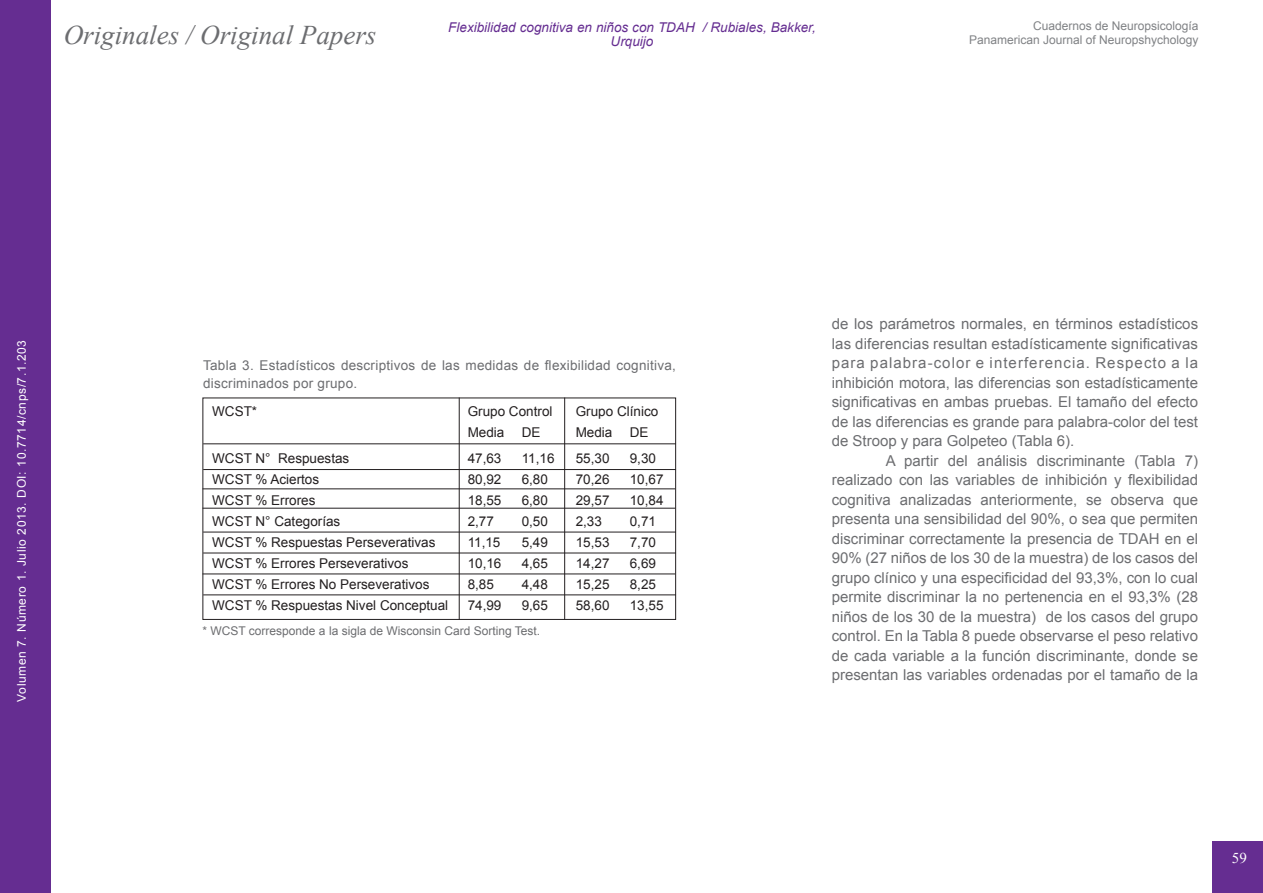
<style>
.page{position:relative;width:1263px;height:893px;background:#fff}
.page>*{position:absolute;margin:0;border:0;box-sizing:border-box;transform-origin:0 0}
.t1{font:italic 27px "Times New Roman";color:#6c6d70}
.t2{font:15px/19.5px "Arial";color:#6c6d70;text-align:justify}
.t3{font:15px "Arial";letter-spacing:.07em;color:#6c6d70}
.t4{font:15px "Times New Roman";color:#fff}
.t5{font:13.5px "Arial";color:#231f20}
.t6{font:13.5px/18px "Arial";letter-spacing:.02em;color:#6c6d70}
.t7{font:italic 13.5px/13.5px "Arial";color:#652d91;text-align:center}
.t8{font:12px "Arial";color:#808285}
.t9{font:12px "Arial";letter-spacing:.05em;color:#fff}
.t10{font:12px "Arial";color:#6c6d70}
</style>
<div class="page">
<div style="left:0;top:0;width:51px;height:893px;background:#652d91"></div>
<div style="left:1212px;top:841px;width:51px;height:52px;background:#652d91"></div>
<div style="left:202px;top:398px;width:474px;height:222px;border:1px solid #231f20"></div>
<hr style="left:203px;top:443px;width:473px;height:1px;background:#231f20">
<hr style="left:203px;top:469px;width:473px;height:1px;background:#231f20">
<hr style="left:203px;top:594px;width:473px;height:1px;background:#231f20">
<hr style="left:202px;top:574px;width:473px;height:1px;background:#231f20">
<hr style="left:203px;top:553px;width:473px;height:1px;background:#231f20">
<hr style="left:203px;top:532px;width:473px;height:1px;background:#231f20">
<hr style="left:202px;top:508px;width:473px;height:1px;background:#231f20">
<hr style="left:202px;top:488px;width:473px;height:1px;background:#231f20">
<hr style="left:459px;top:398px;width:1px;height:222px;background:#231f20">
<hr style="left:564px;top:398px;width:1px;height:222px;background:#231f20">
<p class="t8" style="left:1033px;top:18px;width:167px">Cuadernos de Neuropsicología</p>
<p class="t7" style="left:448px;top:21px;width:369px">Flexibilidad cognitiva en niños con TDAH / Rubiales, Bakker,<br>Urquijo</p>
<h1 class="t1" style="left:64px;top:17px;width:314px">Originales / Original Papers</h1>
<p class="t8" style="left:969px;top:32px;width:231px">Panamerican Journal of Neuropshychology</p>
<p class="t9" style="left:14px;top:702px;width:363px;rotate:-90deg">Volumen 7. Número 1. Julio 2013. DOI: 10.7714/cnps/7.1.203</p>
<p class="t6" style="left:203px;top:357px;width:474px">Tabla 3. Estadísticos descriptivos de las medidas de flexibilidad cognitiva, discriminados por grupo.</p>
<p class="t5" style="left:212px;top:402px;width:46px">WCST*</p>
<p class="t5" style="left:468px;top:402px;width:86px">Grupo Control</p>
<p class="t5" style="left:576px;top:402px;width:84px">Grupo Clínico</p>
<p class="t5" style="left:468px;top:423px;width:38px">Media</p>
<p class="t5" style="left:522px;top:423px;width:20px">DE</p>
<p class="t5" style="left:576px;top:423px;width:38px">Media</p>
<p class="t5" style="left:630px;top:423px;width:20px">DE</p>
<p class="t5" style="left:212px;top:449px;width:139px">WCST N° Respuestas</p>
<p class="t5" style="left:212px;top:470px;width:109px">WCST % Aciertos</p>
<p class="t5" style="left:212px;top:491px;width:105px">WCST % Errores</p>
<p class="t5" style="left:212px;top:512px;width:130px">WCST N° Categorías</p>
<p class="t5" style="left:212px;top:533px;width:225px">WCST % Respuestas Perseverativas</p>
<p class="t5" style="left:212px;top:554px;width:198px">WCST % Errores Perseverativos</p>
<p class="t5" style="left:212px;top:575px;width:219px">WCST % Errores No Perseverativos</p>
<p class="t5" style="left:212px;top:596px;width:238px">WCST % Respuestas Nivel Conceptual</p>
<p class="t5" style="left:468px;top:449px;width:35px">47,63</p>
<p class="t5" style="left:522px;top:449px;width:34px">11,16</p>
<p class="t5" style="left:576px;top:449px;width:35px">55,30</p>
<p class="t5" style="left:630px;top:449px;width:28px">9,30</p>
<p class="t5" style="left:468px;top:470px;width:35px">80,92</p>
<p class="t5" style="left:522px;top:470px;width:28px">6,80</p>
<p class="t5" style="left:576px;top:470px;width:35px">70,26</p>
<p class="t5" style="left:630px;top:470px;width:35px">10,67</p>
<p class="t5" style="left:468px;top:491px;width:35px">18,55</p>
<p class="t5" style="left:522px;top:491px;width:28px">6,80</p>
<p class="t5" style="left:576px;top:491px;width:35px">29,57</p>
<p class="t5" style="left:630px;top:491px;width:35px">10,84</p>
<p class="t5" style="left:468px;top:512px;width:28px">2,77</p>
<p class="t5" style="left:522px;top:512px;width:28px">0,50</p>
<p class="t5" style="left:576px;top:512px;width:28px">2,33</p>
<p class="t5" style="left:630px;top:512px;width:28px">0,71</p>
<p class="t5" style="left:468px;top:533px;width:34px">11,15</p>
<p class="t5" style="left:522px;top:533px;width:28px">5,49</p>
<p class="t5" style="left:576px;top:533px;width:35px">15,53</p>
<p class="t5" style="left:630px;top:533px;width:28px">7,70</p>
<p class="t5" style="left:468px;top:554px;width:35px">10,16</p>
<p class="t5" style="left:522px;top:554px;width:28px">4,65</p>
<p class="t5" style="left:576px;top:554px;width:35px">14,27</p>
<p class="t5" style="left:630px;top:554px;width:28px">6,69</p>
<p class="t5" style="left:468px;top:575px;width:28px">8,85</p>
<p class="t5" style="left:522px;top:575px;width:28px">4,48</p>
<p class="t5" style="left:576px;top:575px;width:35px">15,25</p>
<p class="t5" style="left:630px;top:575px;width:28px">8,25</p>
<p class="t5" style="left:468px;top:596px;width:35px">74,99</p>
<p class="t5" style="left:522px;top:596px;width:28px">9,65</p>
<p class="t5" style="left:576px;top:596px;width:35px">58,60</p>
<p class="t5" style="left:630px;top:596px;width:35px">13,55</p>
<p class="t10" style="left:202px;top:623px;width:339px">* WCST corresponde a la sigla de Wisconsin Card Sorting Test.</p>
<p class="t2" style="left:832px;top:314px;width:368px">de los parámetros normales, en términos estadísticos las diferencias resultan estadísticamente significativas</p>
<p class="t3" style="left:832px;top:353px;width:368px">para palabra-color e interferencia. Respecto a la</p>
<p class="t2" style="left:832px;top:373px;width:368px">inhibición motora, las diferencias son estadísticamente significativas en ambas pruebas. El tamaño del efecto de las diferencias es grande para palabra-color del test de Stroop y para Golpeteo (Tabla 6).</p>
<p class="t2" style="left:832px;top:451px;width:368px;text-indent:54px">A partir del análisis discriminante (Tabla 7) realizado con las variables de inhibición y flexibilidad cognitiva analizadas anteriormente, se observa que presenta una sensibilidad del 90%, o sea que permiten discriminar correctamente la presencia de TDAH en el 90% (27 niños de los 30 de la muestra) de los casos del grupo clínico y una especificidad del 93,3%, con lo cual permite discriminar la no pertenencia en el 93,3% (28 niños de los 30 de la muestra) de los casos del grupo control. En la Tabla 8 puede observarse el peso relativo de cada variable a la función discriminante, donde se presentan las variables ordenadas por el tamaño de la</p>
<p class="t4" style="left:1232px;top:848px;width:16px">59</p>
</div>
